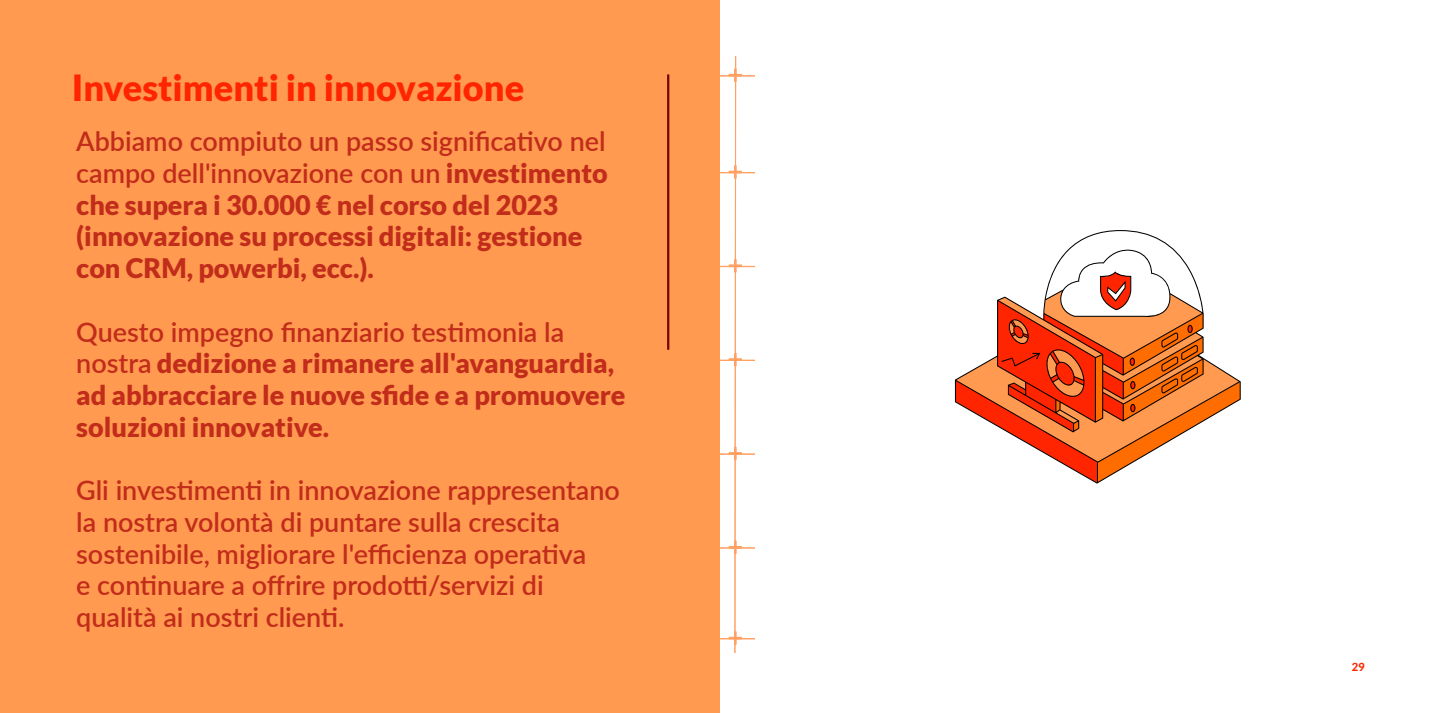
<style>
.page{position:relative;width:1440px;height:713px;background:#fff}
.page>*{position:absolute;margin:0;border:0;box-sizing:border-box;transform-origin:0 0}
.t1{font:900 36px "Lato";color:#ff2500}
.t2{font:900 27px/31.7px "Lato";color:#c22c1a}
.t3{font:600 27px/31.7px "Lato";color:#c22c1a}
.t4{font:800 11.25px "Lato";color:#ff2500}
.s1{font-weight:600}
</style>
<div class="page">
<svg style="left:719px;top:57px;width:35px;height:595px"></svg>
<div style="left:0;top:0;width:719px;height:712px;background:#ff9a50"></div>
<hr style="left:667px;top:74px;width:2px;height:276px;background:#750400">
<svg style="left:1053px;top:230px;width:188px;height:170px"></svg>
<svg style="left:955px;top:271px;width:285px;height:212px"></svg>
<div style="left:1040px;top:75px;width:8px;height:563px;border:1px solid #f00"></div>
<h1 class="t1" style="left:72px;top:66px;width:454px">Investimenti in innovazione</h1>
<p class="t2" style="left:76px;top:125px;width:533px"><span class="s1">Abbiamo compiuto un passo significativo nel campo dell'innovazione con un</span> investimento che supera i 30.000 € nel corso del 2023 (innovazione su processi digitali: gestione con CRM, powerbi, ecc.).</p>
<p class="t2" style="left:76px;top:315px;width:551px"><span class="s1">Questo impegno finanziario testimonia la nostra</span> dedizione a rimanere all'avanguardia, ad abbracciare le nuove sfide e a promuovere soluzioni innovative.</p>
<p class="t3" style="left:76px;top:473px;width:545px">Gli investimenti in innovazione rappresentano la nostra volontà di puntare sulla crescita sostenibile, migliorare l'efficienza operativa<br>e continuare a offrire prodotti/servizi di qualità ai nostri clienti.</p>
<p class="t4" style="left:1352px;top:658px;width:15px">29</p>
</div>
